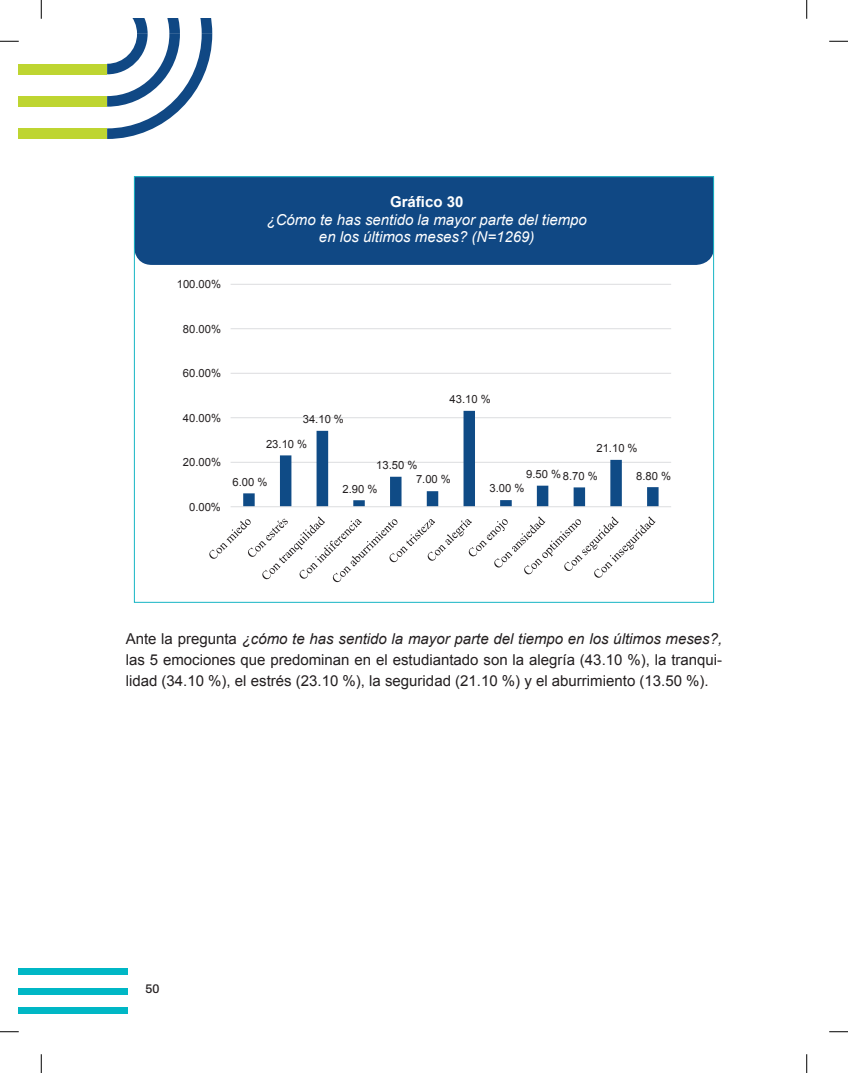
<style>
.page{position:relative;width:848px;height:1073px;background:#fff}
.page>*{position:absolute;margin:0;border:0;box-sizing:border-box;transform-origin:0 0}
.t1{font:15px/21.2px "Arial";color:#231f20;text-align:justify}
.t2{font:italic 15px/17.5px "Arial";color:#fff;text-align:center}
.t3{font:700 15px "Arial";color:#fff}
.t4{font:500 12.5px "Archivo";color:#231f20}
.t5{font:11.25px/14.5px "Arial";color:#231f20}
.s1{font-style:italic}
</style>
<div class="page">
<div style="left:19px;top:1007px;width:109px;height:6px;background:#00b7c5"></div>
<div style="left:19px;top:988px;width:109px;height:6px;background:#00b7c5"></div>
<div style="left:19px;top:968px;width:109px;height:6px;background:#00b7c5"></div>
<div style="left:19px;top:64px;width:88px;height:10px;background:#bed531"></div>
<div style="left:19px;top:96px;width:88px;height:11px;background:#bed531"></div>
<div style="left:19px;top:128px;width:88px;height:11px;background:#bed531"></div>
<svg style="left:107px;top:19px;width:105px;height:120px"></svg>
<div style="left:136px;top:178px;width:576px;height:87px;background:#104884"></div>
<hr style="left:230px;top:462px;width:441px;height:1px;background:#dcdddf">
<hr style="left:230px;top:417px;width:441px;height:1px;background:#dcdddf">
<hr style="left:230px;top:373px;width:441px;height:1px;background:#dcdddf">
<hr style="left:230px;top:328px;width:441px;height:1px;background:#dcdddf">
<hr style="left:230px;top:284px;width:441px;height:1px;background:#dcdddf">
<svg style="left:243px;top:411px;width:415px;height:95px"></svg>
<hr style="left:230px;top:506px;width:441px;height:1px;background:#dcdddf">
<svg style="left:209px;top:516px;width:446px;height:66px"></svg>
<svg style="left:0;top:40px;width:19px;height:2px"></svg>
<svg style="left:829px;top:40px;width:19px;height:2px"></svg>
<svg style="left:0;top:1031px;width:19px;height:1px"></svg>
<svg style="left:829px;top:1031px;width:19px;height:1px"></svg>
<svg style="left:40px;top:0;width:2px;height:19px"></svg>
<svg style="left:40px;top:1054px;width:2px;height:18px"></svg>
<svg style="left:806px;top:0;width:1px;height:19px"></svg>
<svg style="left:806px;top:1054px;width:1px;height:18px"></svg>
<p class="t5" style="left:177px;top:277px;width:46px">100.00%</p>
<p class="t3" style="left:390px;top:192px;width:75px">Gráfico 30</p>
<p class="t2" style="left:266px;top:211px;width:322px">¿Cómo te has sentido la mayor parte del tiempo en los últimos meses? (N=1269)</p>
<p class="t5" style="left:183px;top:321px;width:40px">80.00%</p>
<p class="t5" style="left:183px;top:366px;width:40px">60.00%</p>
<p class="t5" style="left:183px;top:410px;width:40px">40.00%</p>
<p class="t5" style="left:183px;top:455px;width:40px">20.00%</p>
<p class="t5" style="left:189px;top:499px;width:33px">0.00%</p>
<p class="t5" style="left:303px;top:412px;width:43px">34.10 %</p>
<p class="t5" style="left:449px;top:392px;width:43px">43.10 %</p>
<p class="t5" style="left:266px;top:436px;width:43px">23.10 %</p>
<p class="t5" style="left:232px;top:474px;width:36px">6.00 %</p>
<p class="t5" style="left:416px;top:458px;width:36px;text-indent:-40px">13.50 %<br>7.00 %</p>
<p class="t5" style="left:342px;top:481px;width:36px">2.90 %</p>
<p class="t5" style="left:596px;top:441px;width:43px">21.10 %</p>
<p class="t5" style="left:636px;top:468px;width:36px">8.80 %</p>
<p class="t5" style="left:526px;top:468px;width:73px">9.50 % 8.70 %</p>
<p class="t5" style="left:489px;top:481px;width:36px">3.00 %</p>
<p class="t1" style="left:126px;top:628px;width:598px">Ante la pregunta <span class="s1">¿cómo te has sentido la mayor parte del tiempo en los últimos meses?, </span>las 5 emociones que predominan en el estudiantado son la alegría (43.10 %), la tranqui&shy;lidad (34.10 %), el estrés (23.10 %), la seguridad (21.10 %) y el aburrimiento (13.50 %).</p>
<p class="t4" style="left:145px;top:979px;width:15px">50</p>
</div>
